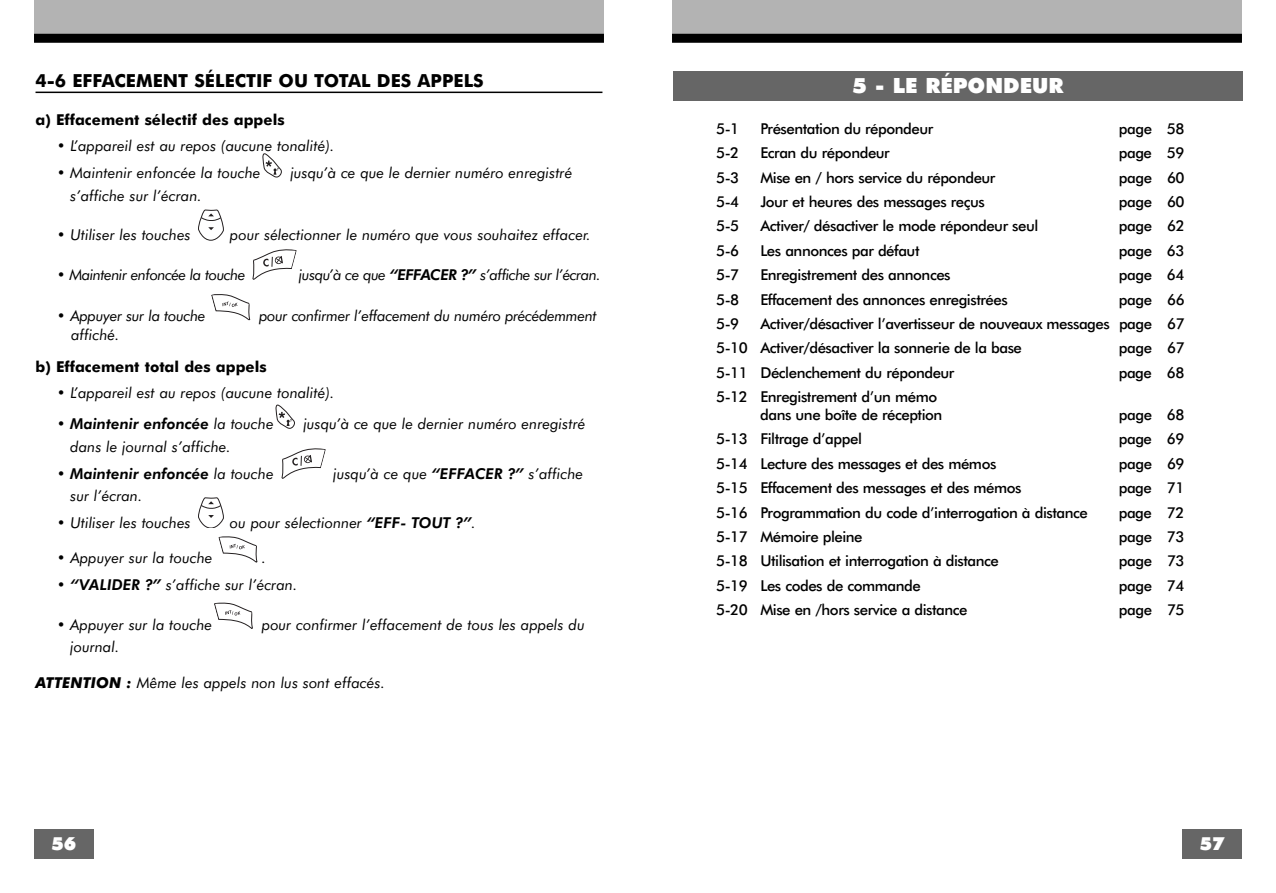
<style>
.page{position:relative;width:1276px;height:893px;background:#fff}
.page>*{position:absolute;margin:0;border:0;box-sizing:border-box;transform-origin:0 0}
.t1{font:900 21px "Futura BT";color:#fff}
.t2{font:700 18px "Futura BT";color:#000}
.t3{font:900 18px "Futura BT";color:#fff}
.t4{font:500 15px/24.5px "Futura BT";letter-spacing:-.03em;color:#000}
.t5{font:italic 15px "Futura BT";color:#000}
.t6{font:italic 15px "Futura BT";letter-spacing:-.035em;color:#000}
.t7{font:italic 15px "Futura BT";letter-spacing:-.025em;color:#000}
.t8{font:700 15px "Futura BT";color:#000}
.t9{font:italic 800 15px "Futura BT";color:#000}
.s1{font-weight:800}
.s2{font-weight:400}
.s3{font-weight:700}
</style>
<div class="page">
<div style="left:1182px;top:829px;width:60px;height:30px;background:#666"></div>
<div style="left:672px;top:0;width:570px;height:38px;background:#b3b3b3"></div>
<div style="left:672px;top:34px;width:570px;height:9px;background:#000"></div>
<div style="left:34px;top:829px;width:60px;height:30px;background:#666"></div>
<div style="left:34px;top:0;width:570px;height:38px;background:#b3b3b3"></div>
<div style="left:34px;top:34px;width:570px;height:9px;background:#000"></div>
<hr style="left:36px;top:92px;width:566px;height:1px;background:#000">
<svg style="left:214px;top:603px;width:39px;height:26px"></svg>
<svg style="left:218px;top:536px;width:40px;height:27px"></svg>
<svg style="left:198px;top:498px;width:26px;height:30px"></svg>
<svg style="left:281px;top:448px;width:45px;height:31px"></svg>
<svg style="left:276px;top:405px;width:19px;height:24px"></svg>
<svg style="left:211px;top:294px;width:39px;height:27px"></svg>
<svg style="left:252px;top:249px;width:45px;height:31px"></svg>
<svg style="left:198px;top:210px;width:26px;height:30px"></svg>
<svg style="left:263px;top:154px;width:19px;height:23px"></svg>
<div style="left:673px;top:71px;width:570px;height:30px;background:#666"></div>
<p class="t2" style="left:36px;top:74px;width:450px">4-6 EFFACEMENT SÉLECTIF OU TOTAL DES APPELS</p>
<p class="t8" style="left:36px;top:113px;width:251px">a) Effacement sélectif des appels</p>
<p class="t5" style="left:57px;top:140px;width:279px">• L’appareil est au repos (aucune tonalité).</p>
<p class="t5" style="left:57px;top:167px;width:205px">• Maintenir enfoncée la touche</p>
<p class="t5" style="left:290px;top:167px;width:283px">jusqu’à ce que le dernier numéro enregistré</p>
<p class="t5" style="left:70px;top:189px;width:133px">s’affiche sur l’écran.</p>
<p class="t5" style="left:57px;top:229px;width:135px">• Utiliser les touches</p>
<p class="t5" style="left:230px;top:229px;width:362px">pour sélectionner le numéro que vous souhaitez effacer.</p>
<p class="t6" style="left:57px;top:268px;width:190px">• Maintenir enfoncée la touche</p>
<p class="t6" style="left:299px;top:268px;width:303px">jusqu’à ce que <span class="s1">“EFFACER ?”</span> s’affiche sur l’écran.</p>
<p class="t7" style="left:57px;top:310px;width:150px">• Appuyer sur la touche</p>
<p class="t7" style="left:259px;top:310px;width:339px">pour confirmer l’effacement du numéro précédemment</p>
<p class="t5" style="left:71px;top:329px;width:50px">affiché.</p>
<p class="t8" style="left:36px;top:360px;width:233px">b) Effacement total des appels</p>
<p class="t5" style="left:57px;top:387px;width:279px">• L’appareil est au repos (aucune tonalité).</p>
<p class="t9" style="left:57px;top:418px;width:218px"><span class="s2">•</span> Maintenir enfoncée <span class="s2">la touche</span></p>
<p class="t5" style="left:303px;top:418px;width:283px">jusqu’à ce que le dernier numéro enregistré</p>
<p class="t5" style="left:70px;top:441px;width:162px">dans le journal s’affiche.</p>
<p class="t9" style="left:57px;top:467px;width:218px"><span class="s2">•</span> Maintenir enfoncée <span class="s2">la touche</span></p>
<p class="t5" style="left:333px;top:467px;width:251px">jusqu’à ce que <span class="s1">“EFFACER ?”</span> s’affiche</p>
<p class="t5" style="left:70px;top:490px;width:74px">sur l’écran.</p>
<p class="t5" style="left:57px;top:517px;width:135px">• Utiliser les touches</p>
<p class="t5" style="left:230px;top:517px;width:247px">ou pour sélectionner <span class="s1">“EFF- TOUT ?”</span>.</p>
<p class="t5" style="left:57px;top:552px;width:157px">• Appuyer sur la touche</p>
<p class="t5" style="left:262px;top:552px;width:6px">.</p>
<p class="t5" style="left:57px;top:579px;width:242px">• <span class="s1">“VALIDER ?”</span> s’affiche sur l’écran.</p>
<p class="t5" style="left:57px;top:618px;width:157px">• Appuyer sur la touche</p>
<p class="t5" style="left:262px;top:618px;width:324px">pour confirmer l’effacement de tous les appels du</p>
<p class="t5" style="left:70px;top:641px;width:51px">journal.</p>
<p class="t5" style="left:36px;top:676px;width:351px"><span class="s3">ATTENTION :</span> Même les appels non lus sont effacés.</p>
<p class="t3" style="left:51px;top:837px;width:26px">56</p>
<h1 class="t1" style="left:852px;top:77px;width:213px">5 - LE RÉPONDEUR</h1>
<p class="t4" style="left:716px;top:118px;width:25px">5-1</p>
<p class="t4" style="left:760px;top:118px;width:174px">Présentation du répondeur</p>
<p class="t4" style="left:1118px;top:118px;width:67px">page 58</p>
<p class="t4" style="left:716px;top:142px;width:25px">5-2</p>
<p class="t4" style="left:760px;top:142px;width:131px">Ecran du répondeur</p>
<p class="t4" style="left:1118px;top:142px;width:67px">page 59</p>
<p class="t4" style="left:716px;top:166px;width:25px">5-3</p>
<p class="t4" style="left:760px;top:166px;width:236px">Mise en / hors service du répondeur</p>
<p class="t4" style="left:1119px;top:166px;width:67px">page 60</p>
<p class="t4" style="left:716px;top:191px;width:25px">5-4</p>
<p class="t4" style="left:760px;top:191px;width:226px">Jour et heures des messages reçus</p>
<p class="t4" style="left:1119px;top:191px;width:67px">page 60</p>
<p class="t4" style="left:716px;top:215px;width:25px">5-5</p>
<p class="t4" style="left:760px;top:215px;width:279px">Activer/ désactiver le mode répondeur seul</p>
<p class="t4" style="left:1119px;top:215px;width:67px">page 62</p>
<p class="t4" style="left:716px;top:240px;width:25px">5-6</p>
<p class="t4" style="left:760px;top:240px;width:161px">Les annonces par défaut</p>
<p class="t4" style="left:1118px;top:240px;width:67px">page 63</p>
<p class="t4" style="left:716px;top:264px;width:25px">5-7</p>
<p class="t4" style="left:760px;top:264px;width:192px">Enregistrement des annonces</p>
<p class="t4" style="left:1119px;top:264px;width:67px">page 64</p>
<p class="t4" style="left:716px;top:288px;width:25px">5-8</p>
<p class="t4" style="left:760px;top:288px;width:249px">Effacement des annonces enregistrées</p>
<p class="t4" style="left:1119px;top:288px;width:67px">page 66</p>
<p class="t4" style="left:716px;top:313px;width:25px">5-9</p>
<p class="t4" style="left:716px;top:313px;width:470px;text-indent:44px">Activer/désactiver l’avertisseur de nouveaux messages page 67<br>5-10 Activer/désactiver la sonnerie de la base</p>
<p class="t4" style="left:1119px;top:337px;width:67px">page 67</p>
<p class="t4" style="left:716px;top:361px;width:240px">5-11 Déclenchement du répondeur</p>
<p class="t4" style="left:1118px;top:361px;width:67px">page 68</p>
<p class="t4" style="left:760px;top:389px;width:184px;line-height:18px;text-indent:-44px">5-12 Enregistrement d’un mémo dans une boîte de réception</p>
<p class="t4" style="left:1118px;top:404px;width:67px">page 68</p>
<p class="t4" style="left:716px;top:428px;width:147px">5-13 Filtrage d’appel</p>
<p class="t4" style="left:1118px;top:428px;width:67px">page 69</p>
<p class="t4" style="left:716px;top:453px;width:282px">5-14 Lecture des messages et des mémos</p>
<p class="t4" style="left:1119px;top:453px;width:67px">page 69</p>
<p class="t4" style="left:716px;top:477px;width:307px">5-15 Effacement des messages et des mémos</p>
<p class="t4" style="left:1118px;top:477px;width:67px">page 71</p>
<p class="t4" style="left:716px;top:501px;width:373px">5-16 Programmation du code d’interrogation à distance</p>
<p class="t4" style="left:1118px;top:501px;width:67px">page 72</p>
<p class="t4" style="left:716px;top:526px;width:148px">5-17 Mémoire pleine</p>
<p class="t4" style="left:1118px;top:526px;width:67px">page 73</p>
<p class="t4" style="left:716px;top:550px;width:284px">5-18 Utilisation et interrogation à distance</p>
<p class="t4" style="left:1119px;top:550px;width:67px">page 73</p>
<p class="t4" style="left:716px;top:574px;width:206px">5-19 Les codes de commande</p>
<p class="t4" style="left:1118px;top:574px;width:67px">page 74</p>
<p class="t4" style="left:716px;top:599px;width:253px">5-20 Mise en /hors service a distance</p>
<p class="t4" style="left:1119px;top:599px;width:67px">page 75</p>
<p class="t3" style="left:1199px;top:837px;width:26px">57</p>
</div>
